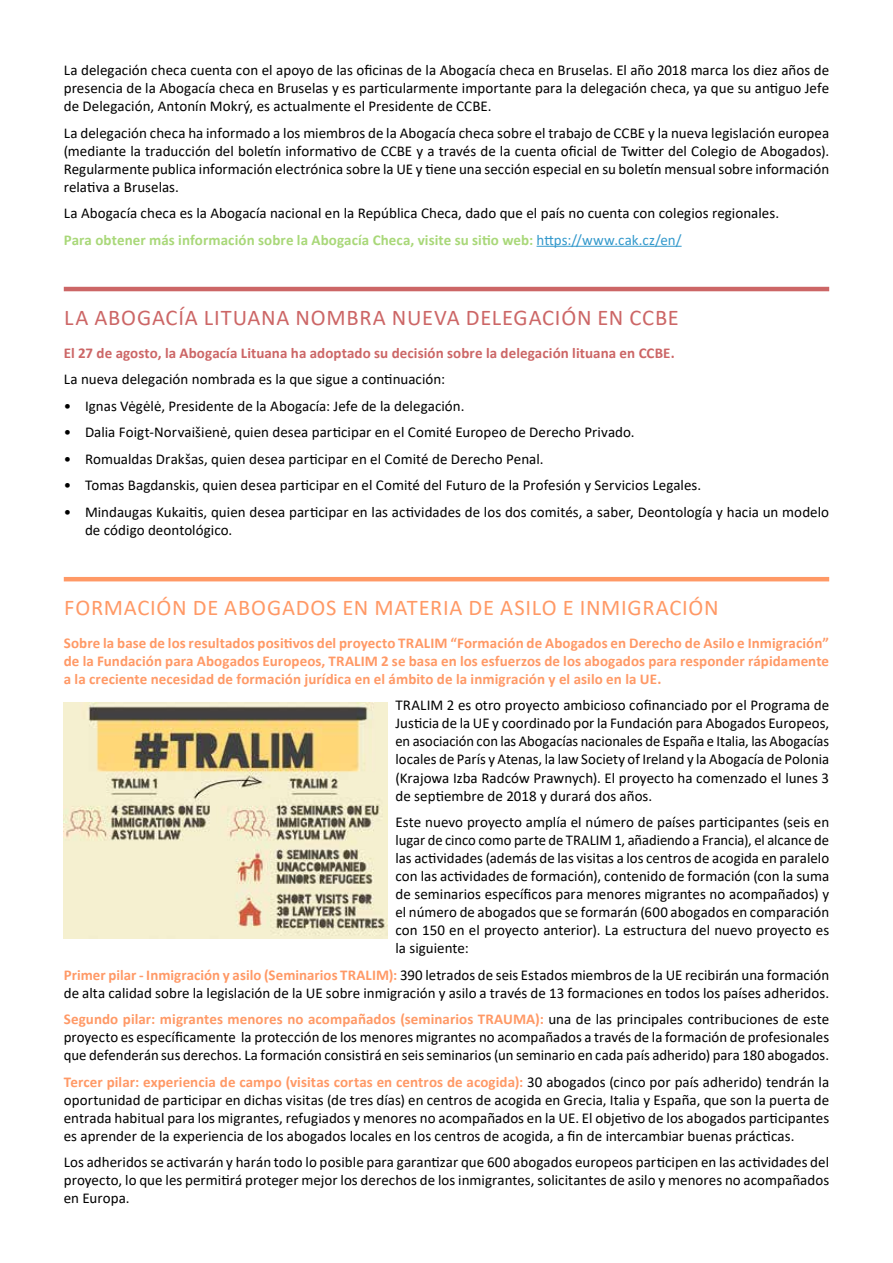
<style>
.page{position:relative;width:893px;height:1263px;background:#fff}
.page>*{position:absolute;margin:0;border:0;box-sizing:border-box;transform-origin:0 0}
.t1{font:22.5px "Calibri";letter-spacing:.035em;color:#f96}
.t2{font:22.5px "Calibri";letter-spacing:.035em;color:#c66}
.t3{font:15px/18px "Calibri";letter-spacing:.005em;color:#000;text-align:justify}
.t4{font:700 15px/18px "Calibri";letter-spacing:.005em;color:#f96;text-align:justify}
.t5{font:700 15px "Calibri";letter-spacing:.005em;color:#c66}
.s1{font-weight:700;color:#a9d879}
.s2{color:#39c}
.s3{font-weight:700;color:#f96}
</style>
<div class="page">
<hr style="left:537px;top:246px;width:145px;height:1px;background:#39c">
<img style="left:64px;top:703px;width:324px;height:236px">
<hr style="left:64px;top:577px;width:765px;height:4px;background:#f96">
<hr style="left:64px;top:287px;width:765px;height:4px;background:#c66">
<p class="t3" style="left:64px;top:61px;width:767px">La delegación checa cuenta con el apoyo de las oficinas de la Abogacía checa en Bruselas. El año 2018 marca los diez años de presencia de la Abogacía checa en Bruselas y es particularmente importante para la delegación checa, ya que su antiguo Jefe de Delegación, Antonín Mokrý, es actualmente el Presidente de CCBE.</p>
<p class="t3" style="left:64px;top:123px;width:767px">La delegación checa ha informado a los miembros de la Abogacía checa sobre el trabajo de CCBE y la nueva legislación europea (mediante la traducción del boletín informativo de CCBE y a través de la cuenta oficial de Twitter del Colegio de Abogados).<br>Regularmente publica información electrónica sobre la UE y tiene una sección especial en su boletín mensual sobre información relativa a Bruselas.</p>
<p class="t3" style="left:64px;top:199px;width:717px;line-height:26.5px">La Abogacía checa es la Abogacía nacional en la República Checa, dado que el país no cuenta con colegios regionales.<br><span class="s1">Para obtener más información sobre la Abogacía Checa, visite su sitio web:</span> <span class="s2">https://www.cak.cz/en/</span></p>
<h1 class="t2" style="left:64px;top:302px;width:616px">LA ABOGACÍA LITUANA NOMBRA NUEVA DELEGACIÓN EN CCBE</h1>
<p class="t5" style="left:64px;top:342px;width:613px">El 27 de agosto, la Abogacía Lituana ha adoptado su decisión sobre la delegación lituana en CCBE.</p>
<p class="t3" style="left:64px;top:370px;width:383px">La nueva delegación nombrada es la que sigue a continuación:</p>
<p class="t3" style="left:64px;top:396px;width:402px">• Ignas Vėgėlė, Presidente de la Abogacía: Jefe de la delegación.</p>
<p class="t3" style="left:64px;top:423px;width:572px">• Dalia Foigt-Norvaišienė, quien desea participar en el Comité Europeo de Derecho Privado.</p>
<p class="t3" style="left:64px;top:449px;width:481px">• Romualdas Drakšas, quien desea participar en el Comité de Derecho Penal.</p>
<p class="t3" style="left:64px;top:476px;width:639px">• Tomas Bagdanskis, quien desea participar en el Comité del Futuro de la Profesión y Servicios Legales.</p>
<p class="t3" style="left:85px;top:502px;width:746px;text-indent:-21px">• Mindaugas Kukaitis, quien desea participar en las actividades de los dos comités, a saber, Deontología y hacia un modelo de código deontológico.</p>
<h1 class="t1" style="left:64px;top:592px;width:656px">FORMACIÓN DE ABOGADOS EN MATERIA DE ASILO E INMIGRACIÓN</h1>
<p class="t4" style="left:64px;top:634px;width:767px">Sobre la base de los resultados positivos del proyecto TRALIM “Formación de Abogados en Derecho de Asilo e Inmigración” de la Fundación para Abogados Europeos, TRALIM 2 se basa en los esfuerzos de los abogados para responder rápidamente a la creciente necesidad de formación jurídica en el ámbito de la inmigración y el asilo en la UE.</p>
<p class="t3" style="left:395px;top:696px;width:435px">TRALIM 2 es otro proyecto ambicioso cofinanciado por el Programa de Justicia de la UE y coordinado por la Fundación para Abogados Europeos, en asociación con las Abogacías nacionales de España e Italia, las Abogacías locales de París y Atenas, la law Society of Ireland y la Abogacía de Polonia (Krajowa Izba Radców Prawnych). El proyecto ha comenzado el lunes 3 de septiembre de 2018 y durará dos años.</p>
<p class="t3" style="left:395px;top:813px;width:435px">Este nuevo proyecto amplía el número de países participantes (seis en lugar de cinco como parte de TRALIM 1, añadiendo a Francia), el alcance de las actividades (además de las visitas a los centros de acogida en paralelo con las actividades de formación), contenido de formación (con la suma de seminarios específicos para menores migrantes no acompañados) y el número de abogados que se formarán (600 abogados en comparación con 150 en el proyecto anterior). La estructura del nuevo proyecto es la siguiente:</p>
<p class="t3" style="left:64px;top:965px;width:767px"><span class="s3">Primer pilar - Inmigración y asilo (Seminarios TRALIM):</span> 390 letrados de seis Estados miembros de la UE recibirán una formación de alta calidad sobre la legislación de la UE sobre inmigración y asilo a través de 13 formaciones en todos los países adheridos.</p>
<p class="t3" style="left:64px;top:1010px;width:767px"><span class="s3">Segundo pilar: migrantes menores no acompañados (seminarios TRAUMA):</span> una de las principales contribuciones de este proyecto es específicamente la protección de los menores migrantes no acompañados a través de la formación de profesionales que defenderán sus derechos. La formación consistirá en seis seminarios (un seminario en cada país adherido) para 180 abogados.</p>
<p class="t3" style="left:64px;top:1072px;width:767px"><span class="s3">Tercer pilar: experiencia de campo (visitas cortas en centros de acogida):</span> 30 abogados (cinco por país adherido) tendrán la oportunidad de participar en dichas visitas (de tres días) en centros de acogida en Grecia, Italia y España, que son la puerta de entrada habitual para los migrantes, refugiados y menores no acompañados en la UE. El objetivo de los abogados participantes es aprender de la experiencia de los abogados locales en los centros de acogida, a fin de intercambiar buenas prácticas.</p>
<p class="t3" style="left:64px;top:1153px;width:767px">Los adheridos se activarán y harán todo lo posible para garantizar que 600 abogados europeos participen en las actividades del proyecto, lo que les permitirá proteger mejor los derechos de los inmigrantes, solicitantes de asilo y menores no acompañados en Europa.</p>
</div>
